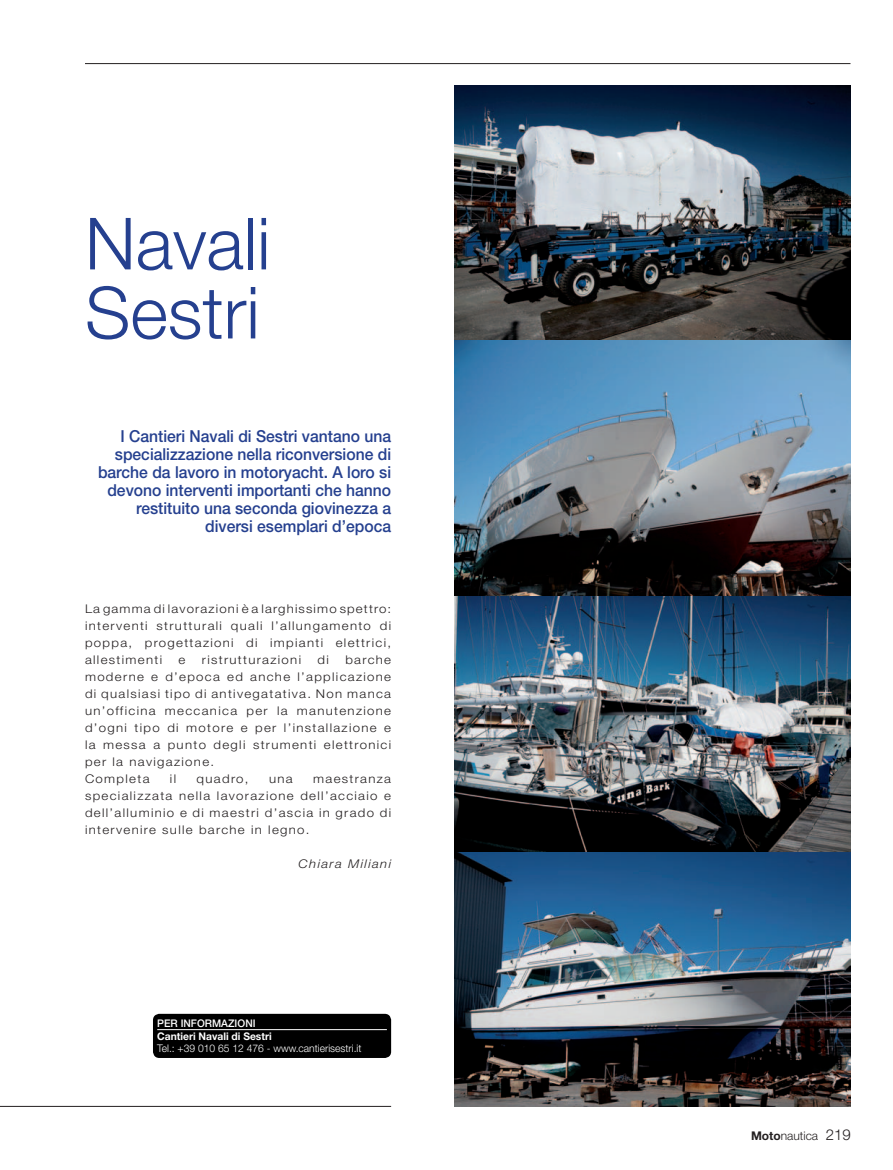
<style>
.page{position:relative;width:893px;height:1170px;background:#fff}
.page>*{position:absolute;margin:0;border:0;box-sizing:border-box;transform-origin:0 0}
.t1{font:300 72px "Helvetica Neue";color:#25408f}
.t2{font:500 16.5px/18px "Helvetica Neue";color:#25408f;text-align:right;scale:.95 1}
.t3{font:300 15px "Helvetica Neue";color:#231f20}
.t4{font:300 12px/17px "Helvetica Neue";letter-spacing:.1em;color:#231f20;text-align:justify;scale:1.1 1}
.t5{font:italic 300 12px "Helvetica Neue";letter-spacing:.1em;color:#231f20;scale:1.1 1}
.t6{font:300 12px "Helvetica Neue";color:#231f20}
.t7{font:300 10.5px "Helvetica Neue";color:#fff}
.t8{font:700 10.5px "Helvetica Neue";color:#fff}
.t9{font:500 10.5px "Helvetica Neue";color:#fff}
.s1{font-weight:700}
</style>
<div class="page">
<div style="left:153px;top:1013px;width:238px;height:44px;background:#000;border-radius:6px"></div>
<hr style="left:157px;top:1029px;width:230px;height:1px;background:#fff">
<hr style="left:85px;top:63px;width:765px;height:1px;background:#231f20">
<img style="left:455px;top:85px;width:395px;height:761px">
<img style="left:455px;top:846px;width:395px;height:259px">
<hr style="left:0;top:1105px;width:391px;height:1px;background:#231f20">
<p class="t1" style="left:85px;top:200px;width:187px">Navali</p>
<p class="t1" style="left:85px;top:269px;width:176px">Sestri</p>
<p class="t2" style="left:98px;top:427px;width:310px">I Cantieri Navali di Sestri vantano una specializzazione nella riconversione di barche da lavoro in motoryacht. A loro si devono interventi importanti che hanno restituito una seconda giovinezza a diversi esemplari d’epoca</p>
<p class="t4" style="left:85px;top:599px;width:280px">La gamma di lavorazioni è a larghissimo spettro: interventi strutturali quali l’allungamento di poppa, progettazioni di impianti elettrici, allestimenti</p>
<p class="t4" style="left:85px;top:650px;width:280px;text-indent:260px">barche moderne e d’epoca ed anche l’applicazione di qualsiasi tipo di antivegatativa. Non manca un’officina meccanica per la manutenzione d’ogni tipo di motore e per l’installazione e la messa a punto degli strumenti elettronici per la navigazione.</p>
<p class="t4" style="left:85px;top:769px;width:60px">Completa</p>
<p class="t4" style="left:170px;top:769px;width:7px">il</p>
<p class="t4" style="left:197px;top:769px;width:49px">quadro,</p>
<p class="t4" style="left:269px;top:769px;width:23px">una</p>
<p class="t4" style="left:179px;top:650px;width:8px">e</p>
<p class="t4" style="left:202px;top:650px;width:92px">ristrutturazioni</p>
<p class="t4" style="left:318px;top:650px;width:12px">di</p>
<p class="t4" style="left:85px;top:769px;width:280px;text-indent:228px">maestranza specializzata nella lavorazione dell’acciaio e dell’alluminio e di maestri d’ascia in grado di intervenire sulle barche in legno.</p>
<p class="t5" style="left:299px;top:856px;width:86px">Chiara Miliani</p>
<p class="t9" style="left:157px;top:1016px;width:100px">PER INFORMAZIONI</p>
<p class="t8" style="left:157px;top:1029px;width:116px">Cantieri Navali di Sestri</p>
<p class="t7" style="left:157px;top:1041px;width:206px">Tel.: +39 010 65 12 476 - www.cantierisestri.it</p>
<p class="t6" style="left:751px;top:1128px;width:69px"><span class="s1">Moto</span>nautica</p>
<p class="t3" style="left:826px;top:1125px;width:27px">219</p>
</div>
